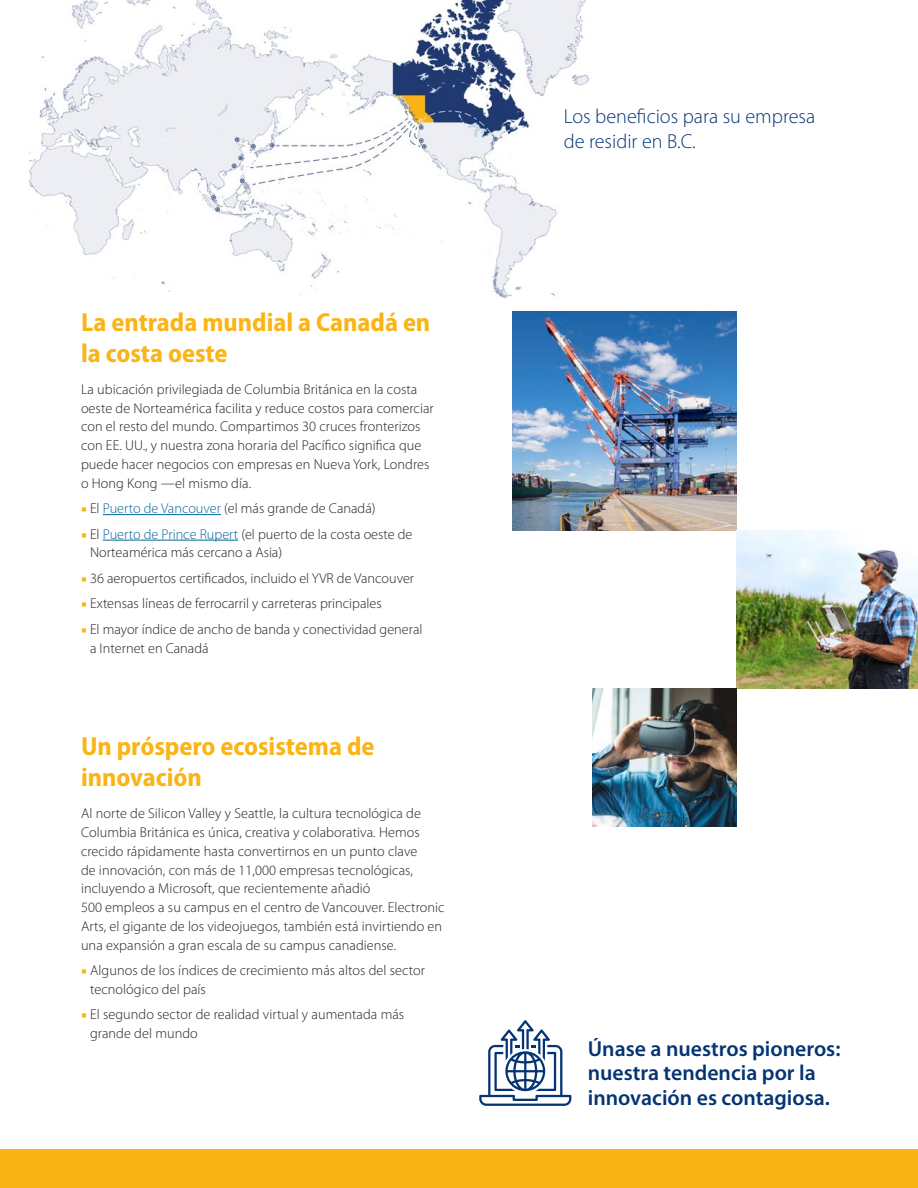
<style>
.page{position:relative;width:918px;height:1188px;background:#fff}
.page>*{position:absolute;margin:0;border:0;box-sizing:border-box;transform-origin:0 0}
.Super_Header{font:700 semi-condensed 26.25px/30.8px "Myriad Pro";color:#fbb416}
.Header_15_pt_Bold{font:600 21.75px/24.8px "Myriad Pro";color:#053474}
.Header_15_pt_Bold-2{font:300 20.25px/24.8px "Myriad Pro";color:#053474}
.Body_10pt_13_0_track{font:300 14.25px/18.8px "Myriad Pro";letter-spacing:.005em;color:#231f20}
.s1{font-family:"Open Sans"}
.s2{font-family:"Minion Pro";font-weight:400;color:#fbb416}
.s3{color:#01669a}
</style>
<div class="page">
<img style="left:512px;top:311px;width:225px;height:220px">
<div style="left:0;top:1150px;width:918px;height:38px;background:#fbb416"></div>
<hr style="left:103px;top:514px;width:118px;height:1px;background:#01669a">
<hr style="left:103px;top:540px;width:135px;height:1px;background:#01669a">
<img style="left:28px;top:0;width:562px;height:299px">
<img style="left:737px;top:531px;width:181px;height:157px">
<img style="left:592px;top:688px;width:145px;height:139px">
<svg style="left:479px;top:1020px;width:92px;height:86px"></svg>
<p class="Super_Header" style="left:81px;top:307px;width:351px">La entrada mundial a Canadá en la costa oeste</p>
<p class="Body_10pt_13_0_track" style="left:81px;top:380px;width:354px">La ubicación privilegiada de Columbia Británica en la costa oeste de Norteamérica facilita y reduce costos para comerciar con el resto del mundo. Compartimos 30 cruces fronterizos con EE. UU., y nuestra zona horaria del Pacífico significa que puede hacer negocios con empresas en Nueva York, Londres o Hong Kong <span class="s1">―</span>el mismo día.</p>
<p class="Body_10pt_13_0_track" style="left:81px;top:499px;width:296px"><span class="s2">■</span> El <span class="s3">Puerto de Vancouver</span> (el más grande de Canadá)</p>
<p class="Body_10pt_13_0_track" style="left:90px;top:524px;width:324px;text-indent:-9px"><span class="s2">■</span> El <span class="s3">Puerto de Prince Rupert</span> (el puerto de la costa oeste de<br>Norteamérica más cercano a Asia)</p>
<p class="Body_10pt_13_0_track" style="left:81px;top:569px;width:335px"><span class="s2">■</span> 36 aeropuertos certificados, incluido el YVR de Vancouver</p>
<p class="Body_10pt_13_0_track" style="left:81px;top:594px;width:302px"><span class="s2">■</span> Extensas líneas de ferrocarril y carreteras principales</p>
<p class="Body_10pt_13_0_track" style="left:90px;top:620px;width:334px;text-indent:-9px"><span class="s2">■</span> El mayor índice de ancho de banda y conectividad general a Internet en Canadá</p>
<p class="Super_Header" style="left:81px;top:731px;width:295px">Un próspero ecosistema de innovación</p>
<p class="Body_10pt_13_0_track" style="left:81px;top:804px;width:365px">Al norte de Silicon Valley y Seattle, la cultura tecnológica de Columbia Británica es única, creativa y colaborativa. Hemos crecido rápidamente hasta convertirnos en un punto clave<br>de innovación, con más de 11,000 empresas tecnológicas, incluyendo a Microsoft, que recientemente añadió<br>500 empleos a su campus en el centro de Vancouver. Electronic Arts, el gigante de los videojuegos, también está invirtiendo en una expansión a gran escala de su campus canadiense.</p>
<p class="Body_10pt_13_0_track" style="left:90px;top:961px;width:336px;text-indent:-9px"><span class="s2">■</span> Algunos de los índices de crecimiento más altos del sector tecnológico del país</p>
<p class="Body_10pt_13_0_track" style="left:90px;top:1005px;width:316px;text-indent:-9px"><span class="s2">■</span> El segundo sector de realidad virtual y aumentada más grande del mundo</p>
<p class="Header_15_pt_Bold-2" style="left:564px;top:104px;width:253px">Los beneficios para su empresa de residir en B.C.</p>
<p class="Header_15_pt_Bold" style="left:588px;top:1035px;width:254px">Únase a nuestros pioneros: nuestra tendencia por la innovación es contagiosa.</p>
</div>
